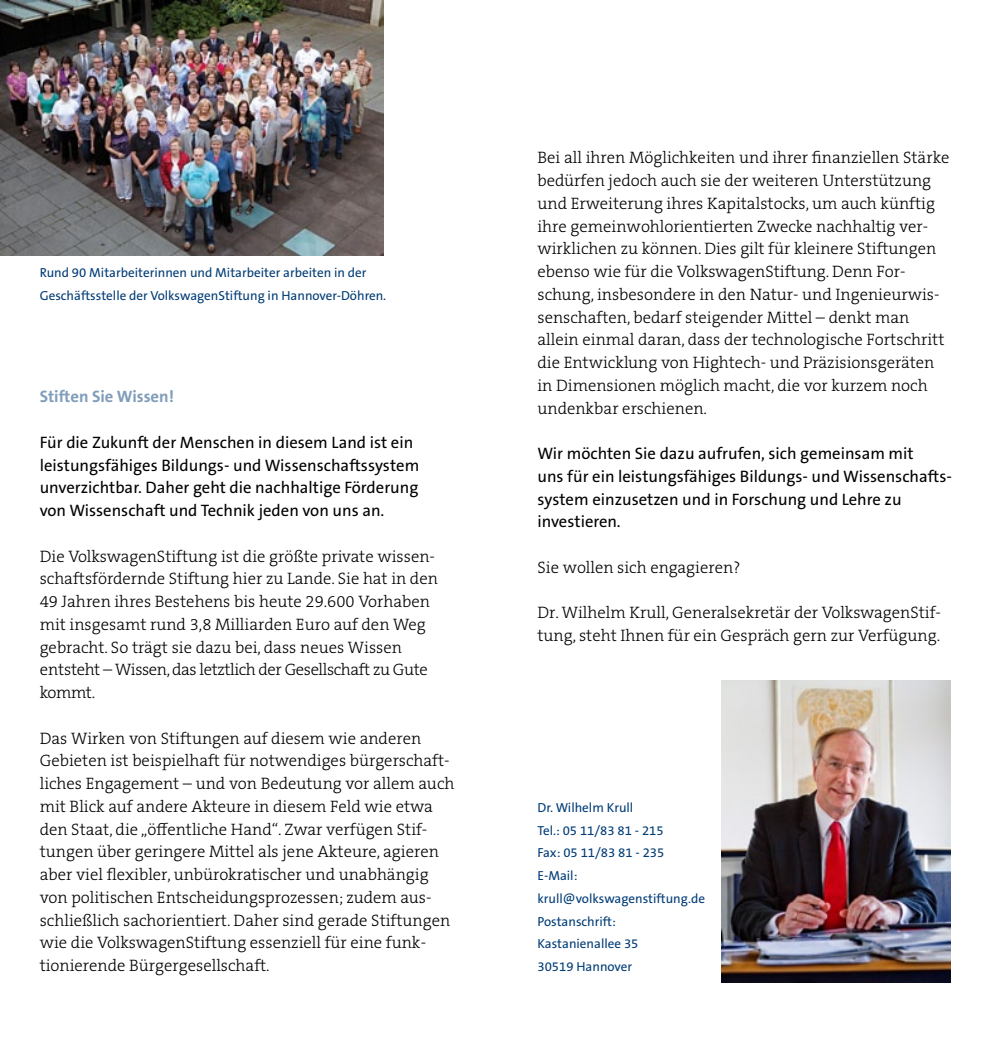
<style>
.page{position:relative;width:993px;height:1042px;background:#fff}
.page>*{position:absolute;margin:0;border:0;box-sizing:border-box;transform-origin:0 0}
.t1{font:300 16.62px/22.8px "The Serif B W3";color:#000}
.t2{font:16.62px/22.8px "The Sans B W5 Plain";color:#000}
.t3{font:700 16.62px "The Sans B W7";color:#809dba}
.t4{font:13.12px/22.8px "The Sans B W5 Plain";color:#003c76}
</style>
<div class="page">
<img style="left:721px;top:681px;width:229px;height:301px">
<img style="left:0;top:0;width:383px;height:255px">
<p class="t4" style="left:40px;top:261px;width:348px">Rund 90 Mitarbeiterinnen und Mitarbeiter arbeiten in der<br>Geschäftsstelle der VolkswagenStiftung in Hannover-Döhren.</p>
<p class="t3" style="left:40px;top:386px;width:136px">Stiften Sie Wissen!</p>
<p class="t2" style="left:40px;top:431px;width:381px">Für die Zukunft der Menschen in diesem Land ist ein leistungsfähiges Bildungs- und Wissenschaftssystem unverzichtbar. Daher geht die nachhaltige Förderung von Wissenschaft und Technik jeden von uns an.</p>
<p class="t1" style="left:40px;top:545px;width:399px">Die VolkswagenStiftung ist die größte private wissen&shy;schaftsfördernde Stiftung hier zu Lande. Sie hat in den 49 Jahren ihres Bestehens bis heute 29.600 Vorhaben mit insgesamt rund 3,8 Milliarden Euro auf den Weg gebracht. So trägt sie dazu bei, dass neues Wissen entsteht – Wissen, das letztlich der Gesellschaft zu Gute kommt.</p>
<p class="t1" style="left:40px;top:727px;width:416px">Das Wirken von Stiftungen auf diesem wie anderen Gebieten ist beispielhaft für notwendiges bürgerschaft&shy;liches Engagement – und von Bedeutung vor allem auch mit Blick auf andere Akteure in diesem Feld wie etwa den Staat, die „öffentliche Hand“. Zwar verfügen Stif&shy;tungen über geringere Mittel als jene Akteure, agieren aber viel flexibler, unbürokratischer und unabhängig von politischen Entscheidungsprozessen; zudem aus&shy;schließlich sachorientiert. Daher sind gerade Stiftungen wie die VolkswagenStiftung essenziell für eine funk&shy;tionierende Bürgergesellschaft.</p>
<p class="t1" style="left:537px;top:146px;width:413px">Bei all ihren Möglichkeiten und ihrer finanziellen Stärke bedürfen jedoch auch sie der weiteren Unterstützung und Erweiterung ihres Kapitalstocks, um auch künftig ihre gemeinwohlorientierten Zwecke nachhaltig ver&shy;wirklichen zu können. Dies gilt für kleinere Stiftungen ebenso wie für die VolkswagenStiftung. Denn For&shy;schung, insbesondere in den Natur- und Ingenieurwis&shy;senschaften, bedarf steigender Mittel – denkt man allein einmal daran, dass der technologische Fortschritt die Entwicklung von Hightech- und Präzisionsgeräten in Dimensionen möglich macht, die vor kurzem noch undenkbar erschienen.</p>
<p class="t2" style="left:537px;top:442px;width:416px">Wir möchten Sie dazu aufrufen, sich gemeinsam mit<br>uns für ein leistungsfähiges Bildungs- und Wissenschafts&shy;system einzusetzen und in Forschung und Lehre zu investieren.</p>
<p class="t1" style="left:537px;top:556px;width:204px">Sie wollen sich engagieren?</p>
<p class="t1" style="left:537px;top:601px;width:405px">Dr. Wilhelm Krull, Generalsekretär der VolkswagenStif&shy;tung, steht Ihnen für ein Gespräch gern zur Verfügung.</p>
<p class="t4" style="left:537px;top:796px;width:169px">Dr. Wilhelm Krull<br>Tel.: 05 11/83 81 - 215<br>Fax: 05 11/83 81 - 235<br>E-Mail: krull@volkswagenstiftung.de<br>Postanschrift:<br>Kastanienallee 35<br>30519 Hannover</p>
</div>
